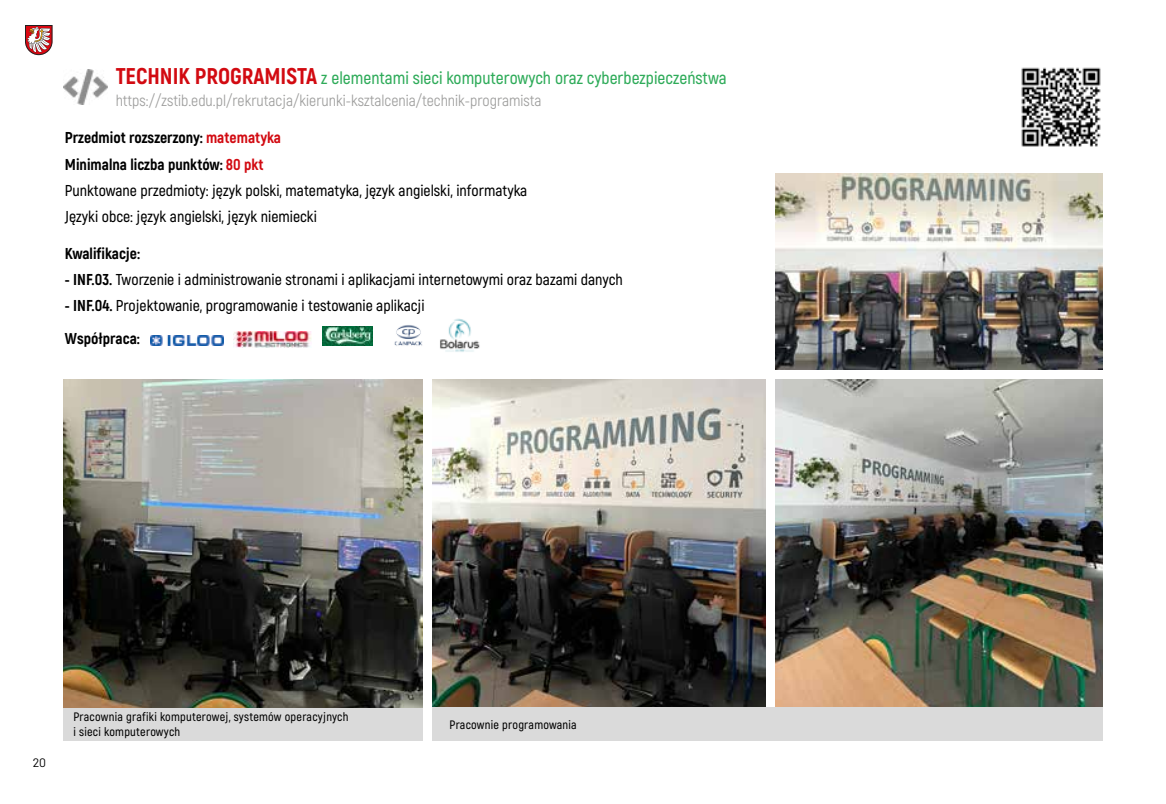
<style>
.page{position:relative;width:1166px;height:804px;background:#fff}
.page>*{position:absolute;margin:0;border:0;box-sizing:border-box;transform-origin:0 0}
.t1{font:600 17.5px "Akrobat";color:#2eab59}
.t2{font:600 15.75px/26.1px "Akrobat";color:#000}
.t3{font:15.75px "Akrobat";color:#9d9d9c}
.t4{font:800 15.75px "Akrobat";color:#000}
.t5{font:600 12.25px/15.4px "Akrobat";letter-spacing:.02em;color:#000}
.t6{font:12.25px "Barlow";color:#000}
.s1{font-weight:800;font-size:22.75px;color:#d20a11}
.s2{font-weight:800}
.s3{font-weight:800;color:#d20a11}
</style>
<div class="page">
<svg style="left:25px;top:25px;width:28px;height:30px"></svg>
<img style="left:1021px;top:67px;width:80px;height:80px">
<img style="left:775px;top:379px;width:328px;height:328px">
<img style="left:433px;top:379px;width:332px;height:328px">
<img style="left:775px;top:174px;width:327px;height:195px">
<div style="left:433px;top:707px;width:670px;height:33px;background:#dadada"></div>
<div style="left:63px;top:708px;width:360px;height:33px;background:#dadada"></div>
<img style="left:63px;top:379px;width:360px;height:329px">
<img style="left:150px;top:336px;width:73px;height:9px">
<img style="left:233px;top:331px;width:78px;height:16px">
<img style="left:323px;top:326px;width:49px;height:20px">
<img style="left:394px;top:325px;width:28px;height:21px">
<img style="left:440px;top:318px;width:40px;height:34px">
<img style="left:64px;top:70px;width:43px;height:35px">
<p class="t1" style="left:116px;top:67px;width:612px"><span class="s1">TECHNIK PROGRAMISTA</span> z elementami sieci komputerowych oraz cyberbezpieczeństwa</p>
<p class="t3" style="left:116px;top:92px;width:427px">https://zstib.edu.pl/rekrutacja/kierunki-ksztalcenia/technik-programista</p>
<p class="t2" style="left:65px;top:125px;width:464px"><span class="s2">Przedmiot rozszerzony:</span> <span class="s3">matematyka<br></span><span class="s2">Minimalna liczba punktów:</span> <span class="s3">80 pkt<br></span>Punktowane przedmioty: język polski, matematyka, język angielski, informatyka Języki obce: język angielski, język niemiecki</p>
<p class="t4" style="left:65px;top:243px;width:77px">Kwalifikacje:</p>
<p class="t2" style="left:65px;top:266px;width:559px"><span class="s2">- INF.03.</span> Tworzenie i administrowanie stronami i aplikacjami internetowymi oraz bazami danych</p>
<p class="t2" style="left:65px;top:288px;width:361px;line-height:33.6px"><span class="s2">- INF.04.</span> Projektowanie, programowanie i testowanie aplikacji<br><span class="s2">Współpraca:</span></p>
<p class="t6" style="left:33px;top:755px;width:15px">20</p>
<p class="t5" style="left:73px;top:708px;width:277px">Pracownia grafiki komputerowej, systemów operacyjnych i sieci komputerowych</p>
<p class="t5" style="left:449px;top:717px;width:129px">Pracownie programowania</p>
</div>
